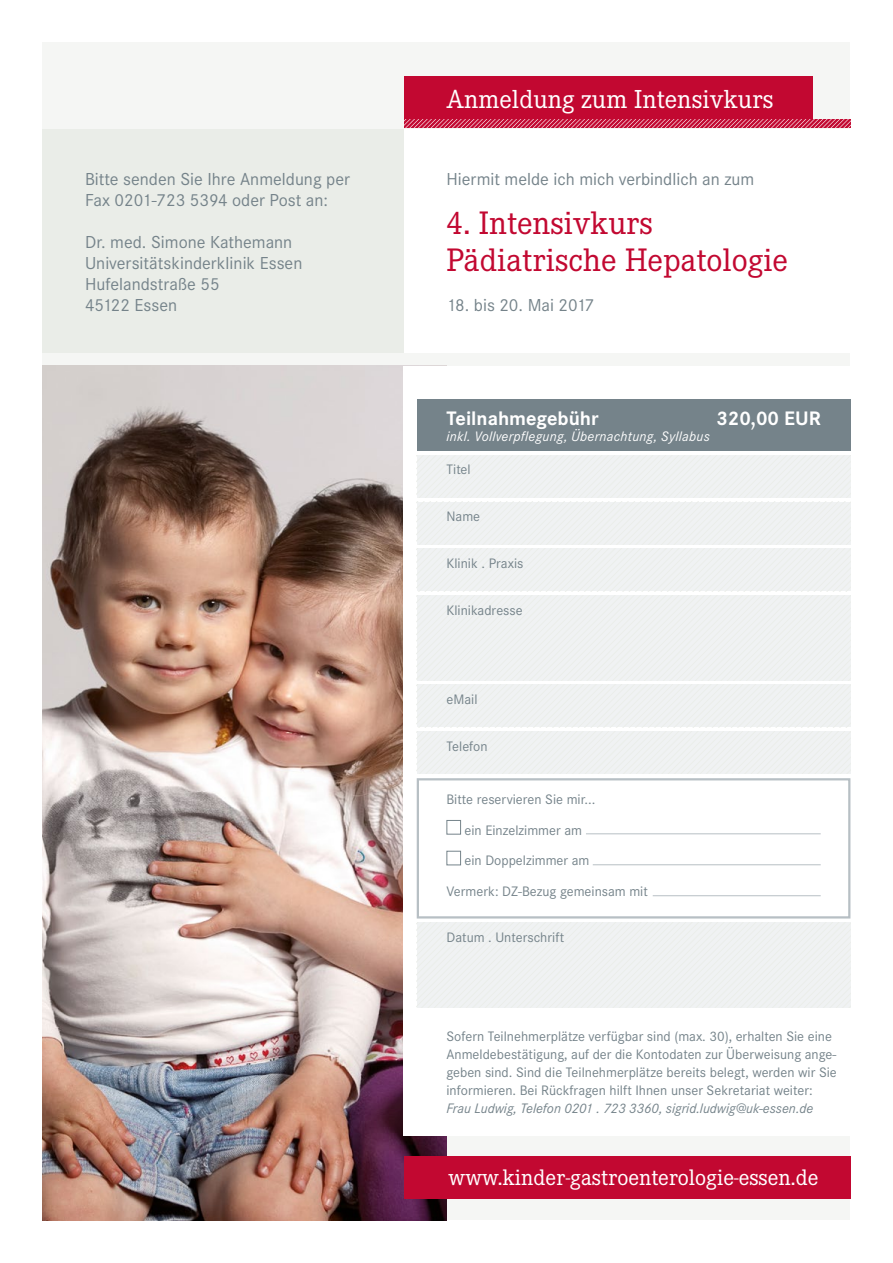
<style>
.page{position:relative;width:893px;height:1263px;background:#fff}
.page>*{position:absolute;margin:0;border:0;box-sizing:border-box;transform-origin:0 0}
.t1{font:33.75px/37.5px "Corporate E";color:#c20831}
.t2{font:27px "Corporate E";color:#fff}
.t3{font:23.25px "Corporate E";color:#fff}
.t4{font:700 20.25px "Corporate S";color:#fff}
.t5{font:18px/21px "Corporate S";color:#75838a}
.t6{font:14.25px/18px "Corporate S";color:#75838a}
.t7{font:italic 14.25px "Corporate S";color:#75838a}
.t8{font:italic 14.25px "Corporate S";letter-spacing:.02em;color:#fff}
</style>
<div class="page">
<div style="left:43px;top:43px;width:807px;height:1177px;background:#f5f6f4"></div>
<img style="left:43px;top:366px;width:403px;height:854px">
<div style="left:0;top:130px;width:893px;height:223px;background:#fff"></div>
<div style="left:404px;top:77px;width:408px;height:42px;background:#c20831"></div>
<div style="left:43px;top:130px;width:361px;height:223px;background:#eaede8"></div>
<svg style="left:404px;top:119px;width:446px;height:9px;background:#cd3859"></svg>
<div style="left:404px;top:366px;width:489px;height:769px;background:#fff"></div>
<svg style="left:417px;top:455px;width:434px;height:319px"></svg>
<svg style="left:417px;top:923px;width:434px;height:85px"></svg>
<div style="left:446px;top:820px;width:15px;height:14px;background:#fff;border:1px solid #75838a"></div>
<div style="left:446px;top:851px;width:15px;height:14px;background:#fff;border:1px solid #75838a"></div>
<div style="left:417px;top:400px;width:433px;height:51px;background:#75838a"></div>
<hr style="left:653px;top:895px;width:168px;height:1px;background:#b7bfc4">
<hr style="left:593px;top:864px;width:228px;height:1px;background:#b7bfc4">
<hr style="left:586px;top:833px;width:235px;height:1px;background:#b7bfc4">
<div style="left:404px;top:1157px;width:446px;height:42px;background:#c20831"></div>
<div style="left:417px;top:778px;width:433px;height:140px;border:2px solid #b7bfc4"></div>
<p class="t5" style="left:85px;top:169px;width:266px">Bitte senden Sie Ihre Anmeldung per<br>Fax 0201-723 5394 oder Post an:</p>
<p class="t5" style="left:85px;top:232px;width:219px">Dr. med. Simone Kathemann<br>Universitätskinderklinik Essen<br>Hufelandstraße 55<br>45122 Essen</p>
<h2 class="t2" style="left:446px;top:84px;width:329px">Anmeldung zum Intensivkurs</h2>
<p class="t5" style="left:446px;top:169px;width:309px">Hiermit melde ich mich verbindlich an zum</p>
<h1 class="t1" style="left:446px;top:205px;width:343px">4. Intensivkurs<br>Pädiatrische Hepatologie</h1>
<p class="t5" style="left:446px;top:295px;width:149px">18. bis 20. Mai 2017</p>
<h3 class="t4" style="left:446px;top:407px;width:154px">Teilnahmegebühr</h3>
<h3 class="t4" style="left:716px;top:407px;width:106px">320,00 EUR</h3>
<p class="t8" style="left:446px;top:428px;width:265px">inkl. Vollverpflegung, Übernachtung, Syllabus</p>
<p class="t6" style="left:446px;top:461px;width:26px">Titel</p>
<p class="t6" style="left:446px;top:507px;width:35px">Name</p>
<p class="t6" style="left:446px;top:554px;width:78px">Klinik . Praxis</p>
<p class="t6" style="left:446px;top:601px;width:78px">Klinikadresse</p>
<p class="t6" style="left:446px;top:690px;width:33px">eMail</p>
<p class="t6" style="left:446px;top:737px;width:43px">Telefon</p>
<p class="t6" style="left:446px;top:790px;width:151px">Bitte reservieren Sie mir...</p>
<p class="t6" style="left:464px;top:821px;width:119px">ein Einzelzimmer am</p>
<p class="t6" style="left:464px;top:852px;width:126px">ein Doppelzimmer am</p>
<p class="t6" style="left:446px;top:882px;width:203px">Vermerk: DZ-Bezug gemeinsam mit</p>
<p class="t6" style="left:446px;top:928px;width:119px">Datum . Unterschrift</p>
<p class="t6" style="left:446px;top:1027px;width:392px">Sofern Teilnehmerplätze verfügbar sind (max. 30), erhalten Sie eine Anmeldebestätigung, auf der die Kontodaten zur Überweisung ange&shy;geben sind. Sind die Teilnehmerplätze bereits belegt, werden wir Sie informieren. Bei Rückfragen hilft Ihnen unser Sekretariat weiter:</p>
<p class="t7" style="left:446px;top:1100px;width:368px">Frau Ludwig, Telefon 0201 . 723 3360, sigrid.ludwig@uk-essen.de</p>
<h3 class="t3" style="left:449px;top:1165px;width:371px">www.kinder-gastroenterologie-essen.de</h3>
</div>
